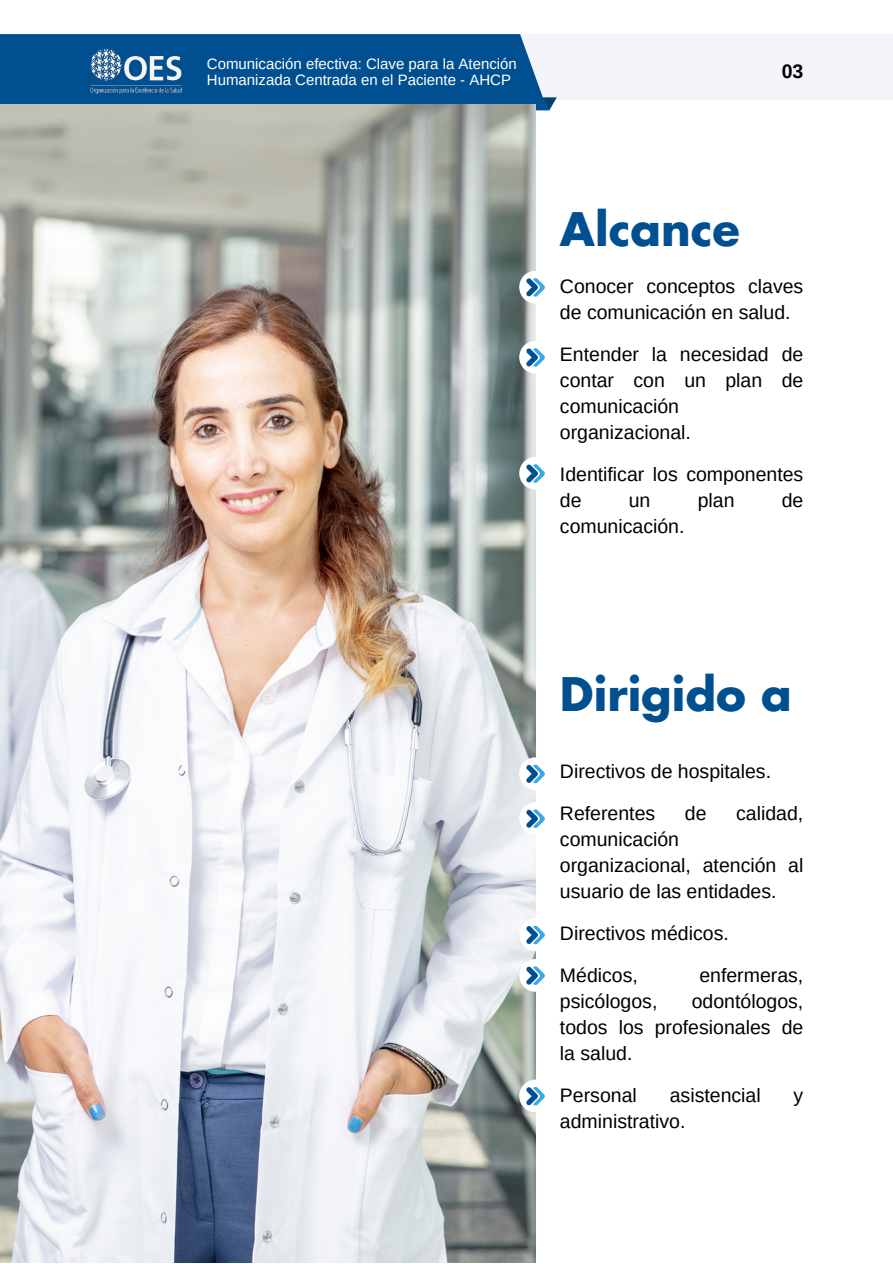
<style>
.page{position:relative;width:893px;height:1264px;background:#fff}
.page>*{position:absolute;margin:0;border:0;box-sizing:border-box;transform-origin:0 0}
.t1{font:700 45px "Futura Std";color:#005091}
.t2{font:19.5px/26px "Arimo";color:#000}
.t3{font:700 19.5px "Arimo";color:#000}
.t4{font:15px/15.8px "Arimo";color:#fff}
</style>
<div class="page">
<div style="left:497px;top:34px;width:395px;height:65px;background:#f4f5fa"></div>
<div style="left:0;top:34px;width:557px;height:76px;background:#005091"></div>
<img style="left:89px;top:49px;width:95px;height:47px">
<img style="left:0;top:104px;width:535px;height:1158px">
<div style="left:519px;top:271px;width:33px;height:32px;background:#fff;border-radius:50%"></div>
<svg style="left:526px;top:278px;width:18px;height:19px"></svg>
<div style="left:519px;top:341px;width:33px;height:32px;background:#fff;border-radius:50%"></div>
<svg style="left:526px;top:348px;width:18px;height:19px"></svg>
<div style="left:519px;top:457px;width:33px;height:32px;background:#fff;border-radius:50%"></div>
<svg style="left:526px;top:464px;width:18px;height:19px"></svg>
<div style="left:519px;top:757px;width:33px;height:33px;background:#fff;border-radius:50%"></div>
<svg style="left:526px;top:764px;width:18px;height:19px"></svg>
<div style="left:519px;top:802px;width:33px;height:32px;background:#fff;border-radius:50%"></div>
<svg style="left:526px;top:809px;width:18px;height:19px"></svg>
<div style="left:519px;top:918px;width:33px;height:33px;background:#fff;border-radius:50%"></div>
<svg style="left:526px;top:925px;width:18px;height:19px"></svg>
<div style="left:519px;top:959px;width:33px;height:32px;background:#fff;border-radius:50%"></div>
<svg style="left:526px;top:966px;width:18px;height:19px"></svg>
<div style="left:519px;top:1079px;width:33px;height:33px;background:#fff;border-radius:50%"></div>
<svg style="left:526px;top:1086px;width:18px;height:19px"></svg>
<p class="t4" style="left:207px;top:56px;width:311px">Comunicación efectiva: Clave para la Atención<br>Humanizada Centrada en el Paciente - AHCP</p>
<p class="t3" style="left:781px;top:61px;width:23px">03</p>
<p class="t1" style="left:560px;top:209px;width:181px">Alcance</p>
<p class="t2" style="left:560px;top:273px;width:245px">Conocer conceptos claves de comunicación en salud.</p>
<p class="t2" style="left:560px;top:341px;width:245px">Entender la necesidad de contar con un plan de comunicación organizacional.</p>
<p class="t2" style="left:560px;top:461px;width:245px">Identificar los componentes de</p>
<p class="t2" style="left:628px;top:487px;width:23px">un</p>
<p class="t2" style="left:697px;top:487px;width:38px">plan</p>
<p class="t2" style="left:781px;top:487px;width:23px">de</p>
<p class="t2" style="left:560px;top:512px;width:126px">comunicación.</p>
<p class="t1" style="left:560px;top:674px;width:233px">Dirigido a</p>
<p class="t2" style="left:560px;top:758px;width:213px">Directivos de hospitales.</p>
<p class="t2" style="left:560px;top:800px;width:97px">Referentes</p>
<p class="t2" style="left:684px;top:800px;width:23px">de</p>
<p class="t2" style="left:736px;top:800px;width:69px">calidad,</p>
<p class="t2" style="left:560px;top:826px;width:245px">comunicación organizacional, atención al usuario de las entidades.</p>
<p class="t2" style="left:560px;top:920px;width:170px">Directivos médicos.</p>
<p class="t2" style="left:560px;top:962px;width:79px">Médicos,</p>
<p class="t2" style="left:699px;top:962px;width:105px">enfermeras,</p>
<p class="t2" style="left:560px;top:988px;width:99px">psicólogos,</p>
<p class="t2" style="left:560px;top:988px;width:245px;text-align:justify;text-indent:132px">odontólogos, todos los profesionales de la salud.</p>
<p class="t2" style="left:560px;top:1082px;width:78px">Personal</p>
<p class="t2" style="left:669px;top:1082px;width:92px">asistencial</p>
<p class="t2" style="left:793px;top:1082px;width:11px">y</p>
<p class="t2" style="left:560px;top:1108px;width:127px">administrativo.</p>
</div>
